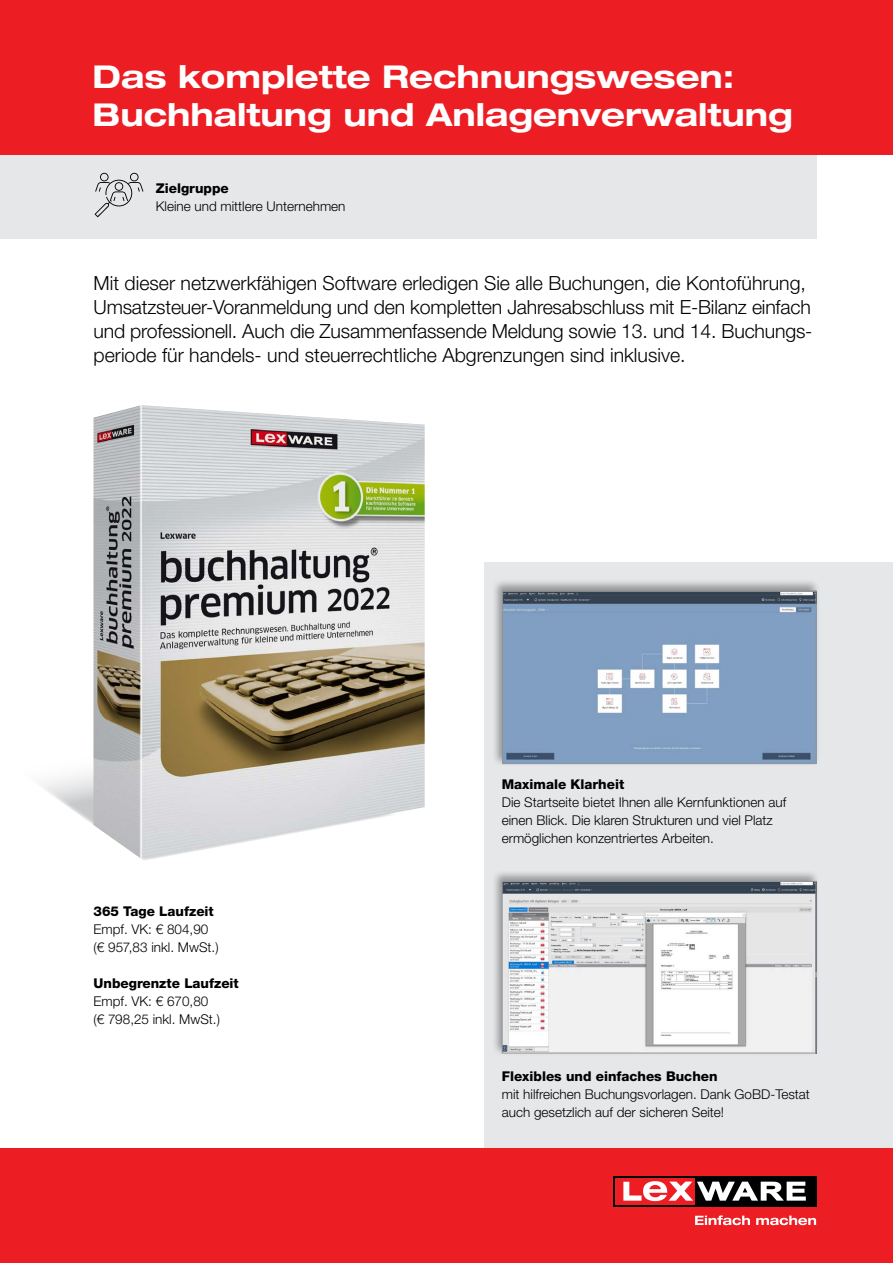
<style>
.page{position:relative;width:893px;height:1263px;background:#fff}
.page>*{position:absolute;margin:0;border:0;box-sizing:border-box;transform-origin:0 0}
.t1{font:700 expanded 31.5px/37.8px "Helvetica Neue LT Std";color:#fff}
.t2{font:300 19.5px/24px "Helvetica Neue LT Std";letter-spacing:-.01em;color:#000}
.t3{font:300 13.5px/18px "Helvetica Neue LT Std";color:#000}
.t4{font:800 13.5px "Helvetica Neue LT Std";color:#000}
</style>
<div class="page">
<div style="left:0;top:153px;width:816px;height:85px;background:#e6e7e8"></div>
<div style="left:485px;top:562px;width:408px;height:637px;background:#e6e7e8"></div>
<div style="left:0;top:0;width:893px;height:154px;background:#ed1d24"></div>
<div style="left:0;top:1148px;width:893px;height:115px;background:#ed1d24"></div>
<div style="left:613px;top:1176px;width:203px;height:30px;background:#000"></div>
<div style="left:615px;top:1178px;width:80px;height:26px;background:#ed1d24"></div>
<svg style="left:623px;top:1181px;width:183px;height:20px"></svg>
<svg style="left:695px;top:1215px;width:55px;height:10px"></svg>
<svg style="left:756px;top:1215px;width:60px;height:10px"></svg>
<svg style="left:95px;top:173px;width:48px;height:44px"></svg>
<div style="left:492px;top:579px;width:328px;height:187px;background:#000;opacity:.35"></div>
<img style="left:504px;top:592px;width:310px;height:170px">
<div style="left:502px;top:590px;width:314px;height:174px;border:1px solid #939598"></div>
<div style="left:492px;top:870px;width:328px;height:186px;background:#000;opacity:.35"></div>
<img style="left:504px;top:883px;width:310px;height:168px">
<div style="left:502px;top:881px;width:314px;height:172px;border:1px solid #939598"></div>
<svg style="left:41px;top:773px;width:109px;height:87px"></svg>
<img style="left:93px;top:405px;width:332px;height:454px">
<h1 class="t1" style="left:92px;top:57px;width:702px">Das komplette Rechnungswesen:<br>Buchhaltung und Anlagenverwaltung</h1>
<p class="t4" style="left:156px;top:180px;width:75px">Zielgruppe</p>
<p class="t3" style="left:156px;top:197px;width:191px">Kleine und mittlere Unternehmen</p>
<p class="t2" style="left:94px;top:270px;width:720px">Mit dieser netzwerkfähigen Software erledigen Sie alle Buchungen, die Kontoführung, Umsatzsteuer-Voranmeldung und den kompletten Jahresabschluss mit E-Bilanz einfach und professionell. Auch die Zusammenfassende Meldung sowie 13. und 14. Buchungs&shy;periode für handels- und steuerrechtliche Abgrenzungen sind inklusive.</p>
<p class="t4" style="left:94px;top:904px;width:122px">365 Tage Laufzeit</p>
<p class="t3" style="left:94px;top:920px;width:127px">Empf. VK: € 804,90 (€ 957,83 inkl. MwSt.)</p>
<p class="t4" style="left:94px;top:976px;width:147px">Unbegrenzte Laufzeit</p>
<p class="t3" style="left:94px;top:992px;width:128px">Empf. VK: € 670,80 (€ 798,25 inkl. MwSt.)</p>
<p class="t4" style="left:502px;top:776px;width:124px">Maximale Klarheit</p>
<p class="t3" style="left:502px;top:793px;width:286px">Die Startseite bietet Ihnen alle Kernfunktionen auf einen Blick. Die klaren Strukturen und viel Platz ermöglichen konzentriertes Arbeiten.</p>
<p class="t4" style="left:502px;top:1068px;width:217px">Flexibles und einfaches Buchen</p>
<p class="t3" style="left:502px;top:1085px;width:310px">mit hilfreichen Buchungsvorlagen. Dank GoBD-Testat auch gesetzlich auf der sicheren Seite!</p>
</div>
